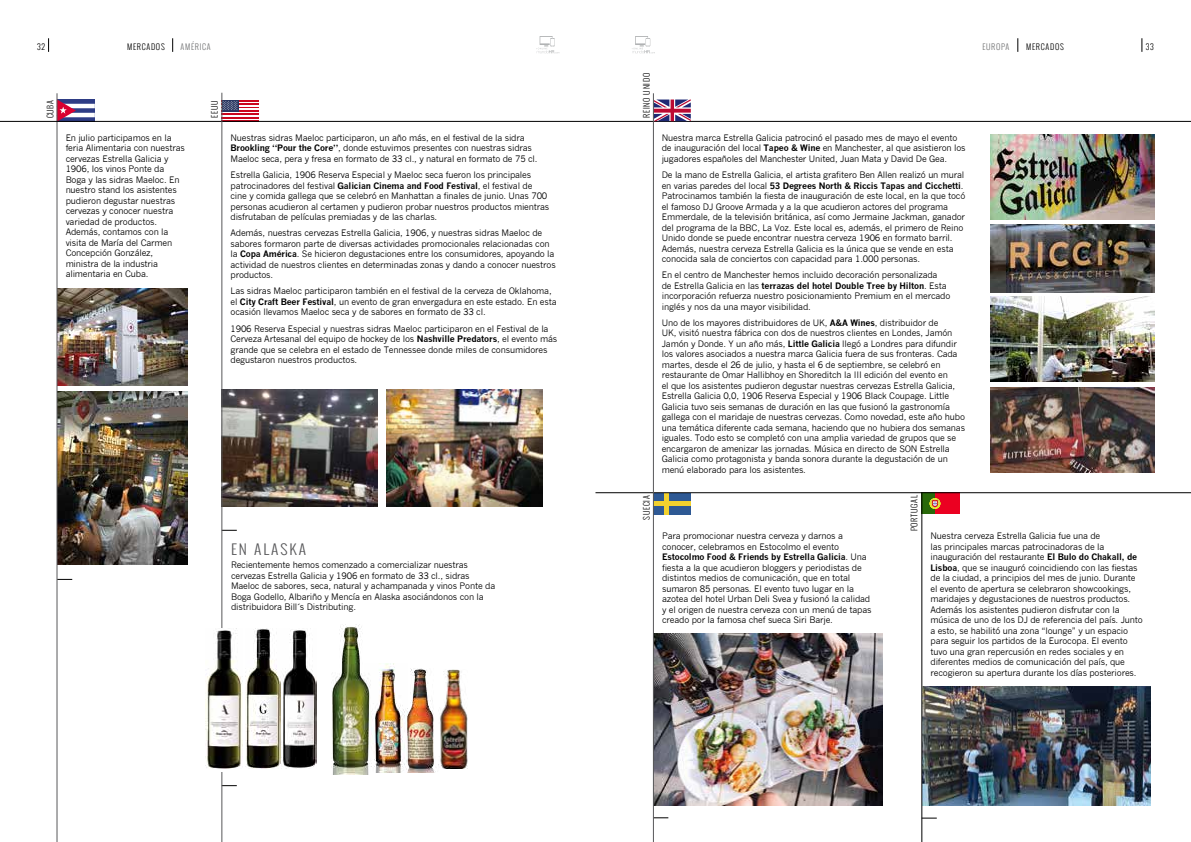
<style>
.page{position:relative;width:1191px;height:842px;background:#fff}
.page>*{position:absolute;margin:0;border:0;box-sizing:border-box;transform-origin:0 0}
.t1{font:300 14px "Oswald";letter-spacing:.13em;color:#58585a;scale:1.1 1}
.t2{font:8.7px/10.5px "News Gothic";letter-spacing:-.02em;color:#000}
.t3{font:300 8px "Oswald";letter-spacing:.09em;color:#000}
.t4{font:300 8px "Oswald";letter-spacing:.09em;color:#707172}
.s1{font-weight:700}
</style>
<div class="page">
<svg style="left:536px;top:36px;width:23px;height:18px"></svg>
<svg style="left:632px;top:36px;width:23px;height:18px"></svg>
<img style="left:223px;top:389px;width:155px;height:117px">
<img style="left:58px;top:391px;width:129px;height:174px">
<img style="left:58px;top:288px;width:129px;height:98px">
<svg style="left:58px;top:99px;width:37px;height:22px"></svg>
<hr style="left:222px;top:120px;width:37px;height:2px;background:#cb061e">
<hr style="left:222px;top:117px;width:37px;height:1px;background:#cb061e">
<hr style="left:222px;top:113px;width:37px;height:2px;background:#cb061e">
<hr style="left:222px;top:110px;width:37px;height:2px;background:#cb061e">
<hr style="left:222px;top:107px;width:37px;height:1px;background:#cb061e">
<hr style="left:222px;top:103px;width:37px;height:2px;background:#cb061e">
<hr style="left:222px;top:100px;width:37px;height:1px;background:#cb061e">
<svg style="left:223px;top:100px;width:16px;height:12px"></svg>
<svg style="left:223px;top:101px;width:14px;height:9px"></svg>
<svg style="left:48px;top:38px;width:1px;height:14px"></svg>
<svg style="left:172px;top:38px;width:1px;height:14px"></svg>
<svg style="left:58px;top:579px;width:14px;height:1px"></svg>
<svg style="left:223px;top:785px;width:14px;height:1px"></svg>
<svg style="left:223px;top:530px;width:14px;height:1px"></svg>
<hr style="left:57px;top:93px;width:1px;height:749px;background:#58585a">
<hr style="left:0;top:121px;width:1191px;height:1px;background:#000">
<hr style="left:222px;top:93px;width:1px;height:749px;background:#58585a">
<img style="left:206px;top:629px;width:37px;height:140px">
<img style="left:245px;top:629px;width:62px;height:140px">
<img style="left:393px;top:664px;width:9px;height:109px">
<img style="left:307px;top:624px;width:86px;height:150px">
<img style="left:438px;top:669px;width:30px;height:100px">
<img style="left:402px;top:668px;width:34px;height:105px">
<img style="left:387px;top:389px;width:155px;height:117px">
<div style="left:935px;top:493px;width:24px;height:21px;background:#eb0021"></div>
<div style="left:922px;top:493px;width:13px;height:21px;background:#29690a"></div>
<svg style="left:929px;top:498px;width:12px;height:11px"></svg>
<svg style="left:654px;top:100px;width:37px;height:21px"></svg>
<svg style="left:1017px;top:38px;width:1px;height:14px"></svg>
<svg style="left:1141px;top:38px;width:1px;height:14px"></svg>
<div style="left:653px;top:493px;width:37px;height:21px;background:#2e5994"></div>
<div style="left:664px;top:493px;width:5px;height:21px;background:#f2d12e"></div>
<hr style="left:653px;top:502px;width:37px;height:4px;background:#f2d12e">
<img style="left:922px;top:686px;width:228px;height:120px">
<img style="left:654px;top:634px;width:228px;height:172px">
<svg style="left:654px;top:818px;width:14px;height:1px"></svg>
<hr style="left:595px;top:492px;width:596px;height:1px;background:#000">
<hr style="left:921px;top:493px;width:1px;height:349px;background:#000">
<svg style="left:921px;top:818px;width:15px;height:1px"></svg>
<img style="left:990px;top:224px;width:165px;height:68px">
<img style="left:990px;top:134px;width:165px;height:86px">
<img style="left:990px;top:297px;width:165px;height:85px">
<hr style="left:653px;top:93px;width:1px;height:749px;background:#58585a">
<img style="left:990px;top:387px;width:165px;height:86px">
<p class="t3" style="left:37px;top:41px;width:9px">32</p>
<p class="t3" style="left:127px;top:41px;width:39px">MERCADOS</p>
<p class="t3" style="left:44px;top:118px;width:19px;rotate:-90deg">CUBA</p>
<p class="t4" style="left:181px;top:40px;width:31px">AMÉRICA</p>
<p class="t3" style="left:1026px;top:41px;width:39px">MERCADOS</p>
<p class="t3" style="left:1145px;top:41px;width:9px">33</p>
<p class="t4" style="left:982px;top:41px;width:24px">EUROPA</p>
<p class="t3" style="left:209px;top:118px;width:19px;rotate:-90deg">EEUU</p>
<p class="t3" style="left:640px;top:118px;width:47px;rotate:-90deg">REINO UNIDO</p>
<p class="t2" style="left:66px;top:133px;width:121px">En julio participamos en la feria Alimentaria con nuestras cervezas Estrella Galicia y<br>1906, los vinos Ponte da<br>Boga y las sidras Maeloc. En nuestro stand los asistentes pudieron degustar nuestras cervezas y conocer nuestra variedad de productos.<br>Además, contamos con la visita de María del Carmen<br>Concepción González, ministra de la industria alimentaria en Cuba.</p>
<p class="t2" style="left:230px;top:133px;width:308px">Nuestras sidras Maeloc participaron, un año más, en el festival de la sidra<br><span class="s1">Brookling “Pour the Core”</span>, donde estuvimos presentes con nuestras sidras<br>Maeloc seca, pera y fresa en formato de 33 cl., y natural en formato de 75 cl.</p>
<p class="t2" style="left:230px;top:170px;width:320px">Estrella Galicia, 1906 Reserva Especial y Maeloc seca fueron los principales patrocinadores del festival <span class="s1">Galician Cinema and Food Festival</span>, el festival de cine y comida gallega que se celebró en Manhattan a finales de junio. Unas 700 personas acudieron al certamen y pudieron probar nuestros productos mientras disfrutaban de películas premiadas y de las charlas.</p>
<p class="t2" style="left:230px;top:228px;width:327px">Además, nuestras cervezas Estrella Galicia, 1906, y nuestras sidras Maeloc de sabores formaron parte de diversas actividades promocionales relacionadas con la <span class="s1">Copa América</span>. Se hicieron degustaciones entre los consumidores, apoyando la actividad de nuestros clientes en determinadas zonas y dando a conocer nuestros productos.</p>
<p class="t2" style="left:230px;top:286px;width:327px">Las sidras Maeloc participaron también en el festival de la cerveza de Oklahoma, el <span class="s1">City Craft Beer Festival</span>, un evento de gran envergadura en este estado. En esta ocasión llevamos Maeloc seca y de sabores en formato de 33 cl.</p>
<p class="t2" style="left:230px;top:323px;width:328px">1906 Reserva Especial y nuestras sidras Maeloc participaron en el Festival de la Cerveza Artesanal del equipo de hockey de los <span class="s1">Nashville Predators</span>, el evento más grande que se celebra en el estado de Tennessee donde miles de consumidores degustaron nuestros productos.</p>
<h1 class="t1" style="left:231px;top:539px;width:69px">EN ALASKA</h1>
<p class="t2" style="left:231px;top:560px;width:266px">Recientemente hemos comenzado a comercializar nuestras cervezas Estrella Galicia y 1906 en formato de 33 cl., sidras Maeloc de sabores, seca, natural y achampanada y vinos Ponte da Boga Godello, Albariño y Mencía en Alaska asociándonos con la distribuidora Bill´s Distributing.</p>
<p class="t2" style="left:662px;top:133px;width:305px">Nuestra marca Estrella Galicia patrocinó el pasado mes de mayo el evento de inauguración del local <span class="s1">Tapeo &amp; Wine</span> en Manchester, al que asistieron los jugadores españoles del Manchester United, Juan Mata y David De Gea.</p>
<p class="t2" style="left:662px;top:170px;width:305px">De la mano de Estrella Galicia, el artista grafitero Ben Allen realizó un mural en varias paredes del local <span class="s1">53 Degrees North &amp; Riccis Tapas and Cicchetti</span>.<br>Patrocinamos también la fiesta de inauguración de este local, en la que tocó el famoso DJ Groove Armada y a la que acudieron actores del programa Emmerdale, de la televisión británica, así como Jermaine Jackman, ganador del programa de la BBC, La Voz. Este local es, además, el primero de Reino Unido donde se puede encontrar nuestra cerveza 1906 en formato barril.<br>Además, nuestra cerveza Estrella Galicia es la única que se vende en esta conocida sala de conciertos con capacidad para 1.000 personas.</p>
<p class="t2" style="left:662px;top:270px;width:290px">En el centro de Manchester hemos incluido decoración personalizada<br>de Estrella Galicia en las <span class="s1">terrazas del hotel Double Tree by Hilton</span>. Esta incorporación refuerza nuestro posicionamiento Premium en el mercado inglés y nos da una mayor visibilidad.</p>
<p class="t2" style="left:662px;top:318px;width:305px">Uno de los mayores distribuidores de UK, <span class="s1">A&amp;A Wines</span>, distribuidor de<br>UK, visitó nuestra fábrica con dos de nuestros clientes en Londes, Jamón Jamón y Donde. Y un año más, <span class="s1">Little Galicia</span> llegó a Londres para difundir los valores asociados a nuestra marca Galicia fuera de sus fronteras. Cada martes, desde el 26 de julio, y hasta el 6 de septiembre, se celebró en restaurante de Omar Hallibhoy en Shoreditch la III edición del evento en<br>el que los asistentes pudieron degustar nuestras cervezas Estrella Galicia, Estrella Galicia 0,0, 1906 Reserva Especial y 1906 Black Coupage. Little Galicia tuvo seis semanas de duración en las que fusionó la gastronomía gallega con el maridaje de nuestras cervezas. Como novedad, este año hubo una temática diferente cada semana, haciendo que no hubiera dos semanas iguales. Todo esto se completó con una amplia variedad de grupos que se encargaron de amenizar las jornadas. Música en directo de SON Estrella Galicia como protagonista y banda sonora durante la degustación de un menú elaborado para los asistentes.</p>
<p class="t3" style="left:640px;top:520px;width:25px;rotate:-90deg">SUECIA</p>
<p class="t3" style="left:908px;top:531px;width:37px;rotate:-90deg">PORTUGAL</p>
<p class="t2" style="left:662px;top:531px;width:211px">Para promocionar nuestra cerveza y darnos a conocer, celebramos en Estocolmo el evento <span class="s1">Estocolmo Food &amp; Friends by Estrella Galicia</span>. Una fiesta a la que acudieron bloggers y periodistas de distintos medios de comunicación, que en total sumaron 85 personas. El evento tuvo lugar en la azotea del hotel Urban Deli Svea y fusionó la calidad y el origen de nuestra cerveza con un menú de tapas creado por la famosa chef sueca Siri Barje.</p>
<p class="t2" style="left:930px;top:531px;width:214px">Nuestra cerveza Estrella Galicia fue una de<br>las principales marcas patrocinadoras de la inauguración del restaurante <span class="s1">El Bulo do Chakall, de Lisboa</span>, que se inauguró coincidiendo con las fiestas de la ciudad, a principios del mes de junio. Durante el evento de apertura se celebraron showcookings, maridajes y degustaciones de nuestros productos.<br>Además los asistentes pudieron disfrutar con la música de uno de los DJ de referencia del país. Junto a esto, se habilitó una zona “lounge” y un espacio para seguir los partidos de la Eurocopa. El evento tuvo una gran repercusión en redes sociales y en diferentes medios de comunicación del país, que recogieron su apertura durante los días posteriores.</p>
</div>
